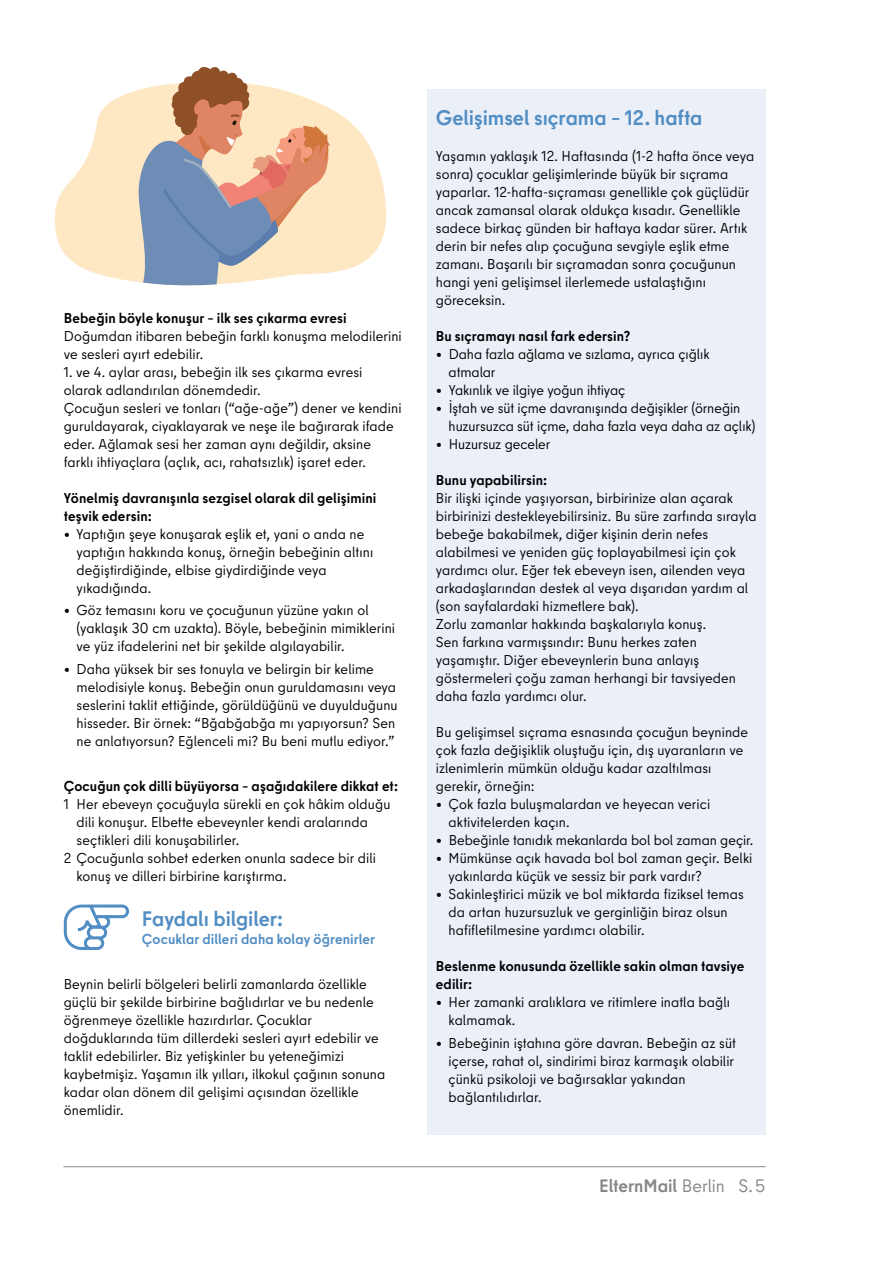
<style>
.page{position:relative;width:893px;height:1263px;background:#fff}
.page>*{position:absolute;margin:0;border:0;box-sizing:border-box;transform-origin:0 0}
.t1{font:700 21px "Berlin Type";letter-spacing:-.005em;color:#528ec4}
.t2{font:700 18px "Berlin Type";letter-spacing:-.005em;color:#878787}
.t3{font:14.25px/18px "Berlin Type";letter-spacing:.005em;color:#000}
.t4{font:700 14.25px/18px "Berlin Type";letter-spacing:.005em;color:#000}
.t5{font:700 14.25px "Berlin Type";letter-spacing:.005em;color:#528ec4}
.s1{font-weight:400}
</style>
<div class="page">
<hr style="left:64px;top:1166px;width:701px;height:1px;background:#878786">
<div style="left:427px;top:89px;width:339px;height:1046px;background:#ebf0f8"></div>
<svg style="left:64px;top:904px;width:65px;height:46px"></svg>
<svg style="left:55px;top:92px;width:331px;height:189px;fill:#fee8c4"></svg>
<svg style="left:132px;top:67px;width:198px;height:219px"></svg>
<p class="t4" style="left:64px;top:309px;width:284px">Bebeğin böyle konuşur – ilk ses çıkarma evresi</p>
<p class="t3" style="left:64px;top:327px;width:340px">Doğumdan itibaren bebeğin farklı konuşma melodilerini ve sesleri ayırt edebilir.</p>
<p class="t3" style="left:64px;top:363px;width:339px">1. ve 4. aylar arası, bebeğin ilk ses çıkarma evresi olarak adlandırılan dönemdedir.<br>Çocuğun sesleri ve tonları (“ağe-ağe”) dener ve kendini guruldayarak, ciyaklayarak ve neşe ile bağırarak ifade eder. Ağlamak sesi her zaman aynı değildir, aksine farklı ihtiyaçlara (açlık, acı, rahatsızlık) işaret eder.</p>
<p class="t4" style="left:64px;top:489px;width:314px">Yönelmiş davranışınla sezgisel olarak dil gelişimini teşvik edersin:</p>
<p class="t3" style="left:77px;top:525px;width:298px;text-indent:-13px">• Yaptığın şeye konuşarak eşlik et, yani o anda ne yaptığın hakkında konuş, örneğin bebeğinin altını değiştirdiğinde, elbise giydirdiğinde veya yıkadığında.</p>
<p class="t3" style="left:77px;top:602px;width:320px;text-indent:-13px">• Göz temasını koru ve çocuğunun yüzüne yakın ol (yaklaşık 30 cm uzakta). Böyle, bebeğinin mimiklerini ve yüz ifadelerini net bir şekilde algılayabilir.</p>
<p class="t3" style="left:77px;top:660px;width:323px;text-indent:-13px">• Daha yüksek bir ses tonuyla ve belirgin bir kelime melodisiyle konuş. Bebeğin onun guruldamasını veya seslerini taklit ettiğinde, görüldüğünü ve duyulduğunu hisseder. Bir örnek: “Bğabğabğa mı yapıyorsun? Sen ne anlatıyorsun? Eğlenceli mi? Bu beni mutlu ediyor.”</p>
<p class="t4" style="left:64px;top:777px;width:336px">Çocuğun çok dilli büyüyorsa – aşağıdakilere dikkat et:</p>
<p class="t3" style="left:64px;top:795px;width:328px">1 Her ebeveyn çocuğuyla sürekli en çok hâkim olduğu</p>
<p class="t3" style="left:77px;top:813px;width:293px">dili konuşur. Elbette ebeveynler kendi aralarında</p>
<p class="t3" style="left:77px;top:831px;width:164px">seçtikleri dili konuşabilirler.</p>
<p class="t3" style="left:64px;top:849px;width:314px">2 Çocuğunla sohbet ederken onunla sadece bir dili</p>
<p class="t3" style="left:77px;top:867px;width:212px">konuş ve dilleri birbirine karıştırma.</p>
<h1 class="t1" style="left:142px;top:906px;width:143px">Faydalı bilgiler:</h1>
<p class="t5" style="left:142px;top:930px;width:235px">Çocuklar dilleri daha kolay öğrenirler</p>
<p class="t3" style="left:64px;top:975px;width:323px">Beynin belirli bölgeleri belirli zamanlarda özellikle güçlü bir şekilde birbirine bağlıdırlar ve bu nedenle öğrenmeye özellikle hazırdırlar. Çocuklar doğduklarında tüm dillerdeki sesleri ayırt edebilir ve taklit edebilirler. Biz yetişkinler bu yeteneğimizi kaybetmişiz. Yaşamın ilk yılları, ilkokul çağının sonuna kadar olan dönem dil gelişimi açısından özellikle önemlidir.</p>
<h1 class="t1" style="left:436px;top:105px;width:268px">Gelişimsel sıçrama – 12. hafta</h1>
<p class="t3" style="left:436px;top:147px;width:320px">Yaşamın yaklaşık 12. Haftasında (1-2 hafta önce veya sonra) çocuklar gelişimlerinde büyük bir sıçrama yaparlar. 12-hafta-sıçraması genellikle çok güçlüdür ancak zamansal olarak oldukça kısadır. Genellikle sadece birkaç günden bir haftaya kadar sürer. Artık derin bir nefes alıp çocuğuna sevgiyle eşlik etme zamanı. Başarılı bir sıçramadan sonra çocuğunun hangi yeni gelişimsel ilerlemede ustalaştığını göreceksin.</p>
<p class="t4" style="left:436px;top:327px;width:196px">Bu sıçramayı nasıl fark edersin?</p>
<p class="t3" style="left:449px;top:345px;width:262px;text-indent:-13px">• Daha fazla ağlama ve sızlama, ayrıca çığlık atmalar</p>
<p class="t3" style="left:436px;top:381px;width:191px">• Yakınlık ve ilgiye yoğun ihtiyaç</p>
<p class="t3" style="left:449px;top:399px;width:308px;text-indent:-13px">• İştah ve süt içme davranışında değişikler (örneğin huzursuzca süt içme, daha fazla veya daha az açlık)</p>
<p class="t3" style="left:436px;top:435px;width:116px">• Huzursuz geceler</p>
<p class="t4" style="left:436px;top:471px;width:113px">Bunu yapabilirsin:</p>
<p class="t3" style="left:436px;top:489px;width:322px">Bir ilişki içinde yaşıyorsan, birbirinize alan açarak birbirinizi destekleyebilirsiniz. Bu süre zarfında sırayla bebeğe bakabilmek, diğer kişinin derin nefes alabilmesi ve yeniden güç toplayabilmesi için çok yardımcı olur. Eğer tek ebeveyn isen, ailenden veya arkadaşlarından destek al veya dışarıdan yardım al (son sayfalardaki hizmetlere bak).<br>Zorlu zamanlar hakkında başkalarıyla konuş.<br>Sen farkına varmışsındır: Bunu herkes zaten yaşamıştır. Diğer ebeveynlerin buna anlayış göstermeleri çoğu zaman herhangi bir tavsiyeden daha fazla yardımcı olur.</p>
<p class="t3" style="left:436px;top:723px;width:314px">Bu gelişimsel sıçrama esnasında çocuğun beyninde çok fazla değişiklik oluştuğu için, dış uyaranların ve izlenimlerin mümkün olduğu kadar azaltılması gerekir, örneğin:</p>
<p class="t3" style="left:449px;top:795px;width:263px;text-indent:-13px">• Çok fazla buluşmalardan ve heyecan verici aktivitelerden kaçın.</p>
<p class="t3" style="left:436px;top:831px;width:319px">• Bebeğinle tanıdık mekanlarda bol bol zaman geçir.</p>
<p class="t3" style="left:449px;top:849px;width:305px;text-indent:-13px">• Mümkünse açık havada bol bol zaman geçir. Belki yakınlarda küçük ve sessiz bir park vardır?</p>
<p class="t3" style="left:449px;top:885px;width:297px;text-indent:-13px">• Sakinleştirici müzik ve bol miktarda fiziksel temas da artan huzursuzluk ve gerginliğin biraz olsun hafifletilmesine yardımcı olabilir.</p>
<p class="t4" style="left:436px;top:957px;width:310px">Beslenme konusunda özellikle sakin olman tavsiye edilir:</p>
<p class="t3" style="left:449px;top:993px;width:283px;text-indent:-13px">• Her zamanki aralıklara ve ritimlere inatla bağlı kalmamak.</p>
<p class="t3" style="left:449px;top:1034px;width:289px;text-indent:-13px">• Bebeğinin iştahına göre davran. Bebeğin az süt içerse, rahat ol, sindirimi biraz karmaşık olabilir çünkü psikoloji ve bağırsaklar yakından bağlantılıdırlar.</p>
<p class="t2" style="left:599px;top:1174px;width:168px">ElternMail <span class="s1">Berlin S.5</span></p>
</div>
